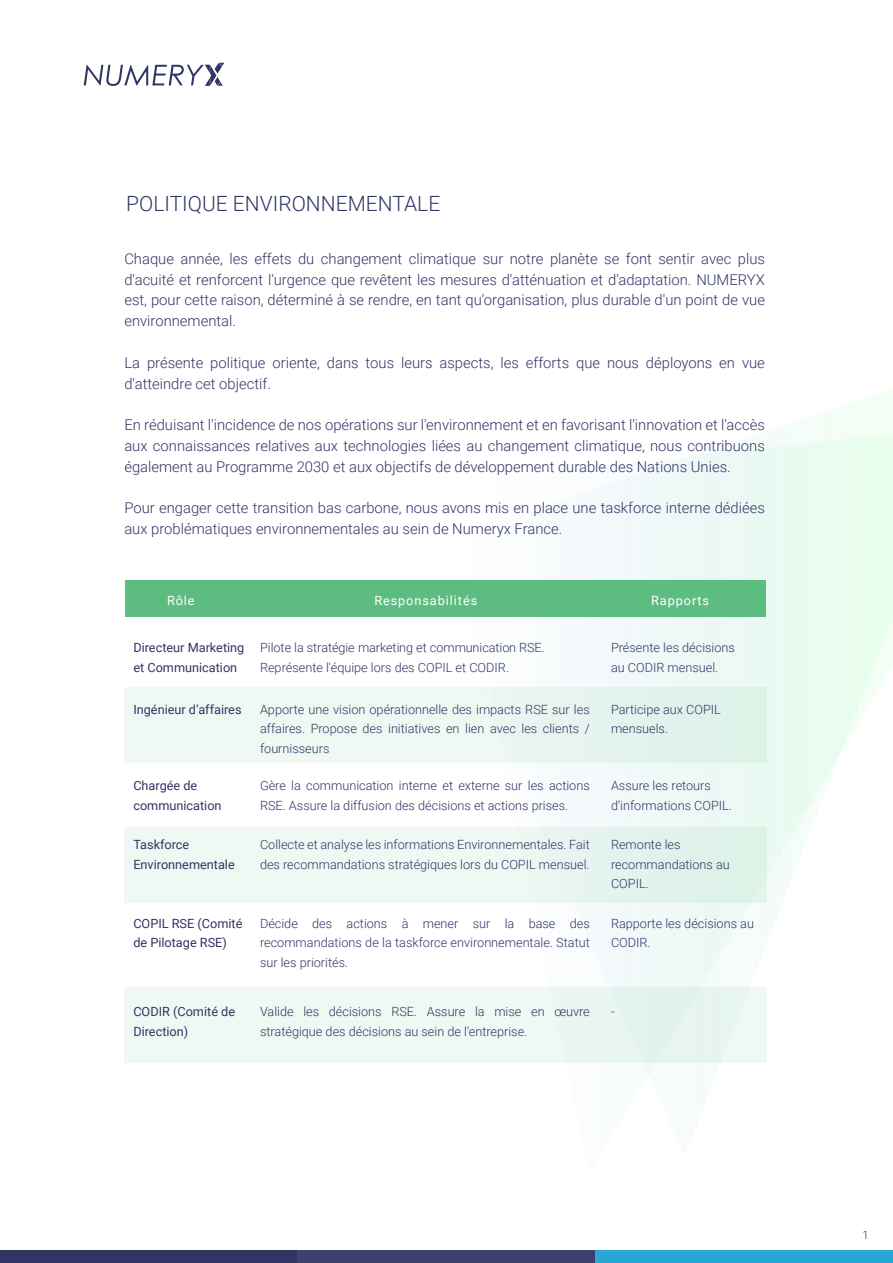
<style>
.page{position:relative;width:893px;height:1263px;background:#fff}
.page>*{position:absolute;margin:0;border:0;box-sizing:border-box;transform-origin:0 0}
.t1{font:300 21px "Roboto";color:#303565}
.t2{font:300 14.85px/20.7px "Roboto";color:#303565;text-align:justify}
.t3{font:300 12.75px/19.5px "Roboto";color:#303565}
.t4{font:12.75px/19.5px "Roboto";color:#303565}
.t5{font:12.75px "Roboto";letter-spacing:.07em;color:#fff}
.t6{font:300 11.25px "Roboto";color:#303565}
</style>
<div class="page">
<svg style="left:417px;top:389px;width:476px;height:685px"></svg>
<svg style="left:84px;top:63px;width:140px;height:23px"></svg>
<div style="left:0;top:1250px;width:297px;height:13px;background:#303565"></div>
<div style="left:297px;top:1250px;width:298px;height:13px;background:#3c416d"></div>
<div style="left:595px;top:1250px;width:298px;height:13px;background:#28a6d4"></div>
<div style="left:124px;top:687px;width:642px;height:75px;background:linear-gradient(to right,#f4faf5,#e0f2eb)"></div>
<div style="left:124px;top:828px;width:642px;height:75px;background:linear-gradient(to right,#f4faf5,#e1f3eb)"></div>
<div style="left:124px;top:987px;width:642px;height:75px;background:#eff8f2"></div>
<div style="left:125px;top:580px;width:122px;height:37px;background:#5dbd81"></div>
<div style="left:247px;top:580px;width:356px;height:37px;background:#5dbd81"></div>
<div style="left:603px;top:580px;width:163px;height:37px;background:#5dbd81"></div>
<h1 class="t1" style="left:126px;top:188px;width:315px">POLITIQUE ENVIRONNEMENTALE</h1>
<p class="t2" style="left:124px;top:248px;width:642px">Chaque année, les effets du changement climatique sur notre planète se font sentir avec plus d'acuité et renforcent l'urgence que revêtent les mesures d'atténuation et d'adaptation. NUMERYX est, pour cette raison, déterminé à se rendre, en tant qu'organisation, plus durable d'un point de vue environnemental.</p>
<p class="t2" style="left:124px;top:351px;width:642px">La présente politique oriente, dans tous leurs aspects, les efforts que nous déployons en vue d'atteindre cet objectif.</p>
<p class="t2" style="left:124px;top:414px;width:642px">En réduisant l'incidence de nos opérations sur l'environnement et en favorisant l'innovation et l'accès aux connaissances relatives aux technologies liées au changement climatique, nous contribuons également au Programme 2030 et aux objectifs de développement durable des Nations Unies.</p>
<p class="t2" style="left:124px;top:497px;width:642px">Pour engager cette transition bas carbone, nous avons mis en place une taskforce interne dédiées aux problématiques environnementales au sein de Numeryx France.</p>
<p class="t5" style="left:167px;top:591px;width:29px">Rôle</p>
<p class="t5" style="left:374px;top:591px;width:104px">Responsabilités</p>
<p class="t5" style="left:651px;top:591px;width:60px">Rapports</p>
<p class="t4" style="left:133px;top:638px;width:113px">Directeur Marketing et Communication</p>
<p class="t3" style="left:611px;top:638px;width:125px">Présente les décisions au CODIR mensuel.</p>
<p class="t3" style="left:260px;top:699px;width:331px;text-align:justify">Apporte une vision opérationnelle des impacts RSE sur les affaires. Propose des initiatives en lien avec les clients / fournisseurs</p>
<p class="t3" style="left:260px;top:638px;width:286px">Pilote la stratégie marketing et communication RSE.<br>Représente l'équipe lors des COPIL et CODIR.</p>
<p class="t4" style="left:133px;top:699px;width:110px">Ingénieur d’affaires</p>
<p class="t3" style="left:611px;top:699px;width:111px">Participe aux COPIL mensuels.</p>
<p class="t4" style="left:133px;top:775px;width:90px">Chargée de communication</p>
<p class="t3" style="left:611px;top:775px;width:122px">Assure les retours d'informations COPIL.</p>
<p class="t3" style="left:260px;top:834px;width:331px">Collecte et analyse les informations Environnementales. Fait des recommandations stratégiques lors du COPIL mensuel.</p>
<p class="t3" style="left:260px;top:775px;width:331px">Gère la communication interne et externe sur les actions<br>RSE. Assure la diffusion des décisions et actions prises.</p>
<p class="t4" style="left:133px;top:834px;width:103px">Taskforce<br>Environnementale</p>
<p class="t3" style="left:611px;top:834px;width:120px">Remonte les recommandations au<br>COPIL.</p>
<p class="t3" style="left:260px;top:913px;width:331px;text-align:justify">Décide des actions à mener sur la base des recommandations de la taskforce environnementale. Statut sur les priorités.</p>
<p class="t4" style="left:133px;top:913px;width:111px">COPIL RSE (Comité de Pilotage RSE)</p>
<p class="t3" style="left:611px;top:913px;width:144px">Rapporte les décisions au<br>CODIR.</p>
<p class="t4" style="left:133px;top:1001px;width:103px">CODIR (Comité de<br>Direction)</p>
<p class="t3" style="left:611px;top:1001px;width:5px">-</p>
<p class="t3" style="left:260px;top:1001px;width:331px">Valide les décisions RSE. Assure la mise en œuvre stratégique des décisions au sein de l'entreprise.</p>
<p class="t6" style="left:862px;top:1227px;width:8px">1</p>
</div>
